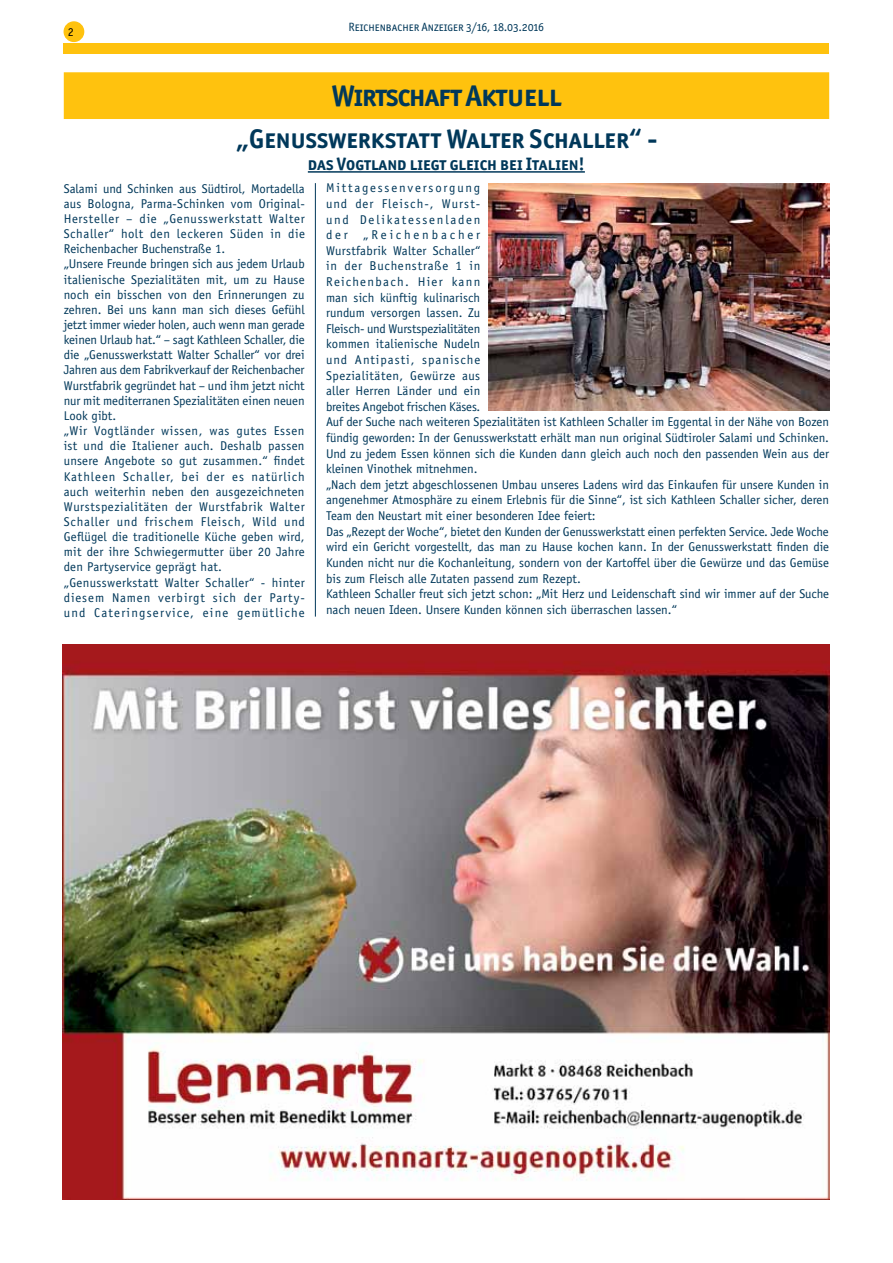
<style>
.page{position:relative;width:893px;height:1263px;background:#fff}
.page>*{position:absolute;margin:0;border:0;box-sizing:border-box;transform-origin:0 0}
.t1{font:30px "Officina San ITC Bold SC";letter-spacing:-.03em;color:#00385a}
.t2{font:27px "Officina San ITC Bold SC";color:#00385a}
.t3{font:18px "Officina San ITC Bold SC";color:#00385a}
.t4{font:12.75px/15.1px "Officina Sans";color:#00385a}
.t5{font:12px "Officina San ITC Book SC";color:#00385a}
.t6{font:12px "Officina Sans";color:#000}
</style>
<div class="page">
<div style="left:64px;top:22px;width:20px;height:19px;background:#ffc20e;border-radius:50%"></div>
<div style="left:64px;top:21px;width:20px;height:21px;border:2px solid #ffc20e;border-radius:50%"></div>
<div style="left:64px;top:44px;width:765px;height:10px;background:#ffc20e"></div>
<div style="left:64px;top:72px;width:765px;height:47px;background:#ffc20e;border:2px solid #ffc20e"></div>
<hr style="left:308px;top:171px;width:277px;height:2px;background:#00385a">
<hr style="left:315px;top:183px;width:1px;height:434px;background:#00385a">
<img style="left:489px;top:183px;width:340px;height:227px">
<img style="left:63px;top:645px;width:767px;height:554px">
<p class="t6" style="left:68px;top:25px;width:7px">2</p>
<p class="t5" style="left:348px;top:20px;width:197px">Reichenbacher Anzeiger 3/16, 18.03.2016</p>
<h1 class="t1" style="left:331px;top:77px;width:232px">Wirtschaft Aktuell</h1>
<h2 class="t2" style="left:236px;top:122px;width:423px">„Genusswerkstatt Walter Schaller“ -</h2>
<h3 class="t3" style="left:308px;top:153px;width:279px">das Vogtland liegt gleich bei Italien!</h3>
<p class="t4" style="left:326px;top:180px;width:505px;line-height:15.6px">Mittagessenversorgung<br>und der Fleisch-, Wurst-<br>und Delikatessenladen<br>der „Reichenbacher<br>Wurstfabrik Walter Schaller“<br>in der Buchenstraße 1 in<br>Reichenbach. Hier kann<br>man sich künftig kulinarisch<br>rundum versorgen lassen. Zu<br>Fleisch- und Wurstspezialitäten<br>kommen italienische Nudeln<br>und Antipasti, spanische<br>Spezialitäten, Gewürze aus<br>aller Herren Länder und ein<br>breites Angebot frischen Käses.<br>Auf der Suche nach weiteren Spezialitäten ist Kathleen Schaller im Eggental in der Nähe von Bozen fündig geworden: In der Genusswerkstatt erhält man nun original Südtiroler Salami und Schinken.<br>Und zu jedem Essen können sich die Kunden dann gleich auch noch den passenden Wein aus der kleinen Vinothek mitnehmen.<br>„Nach dem jetzt abgeschlossenen Umbau unseres Ladens wird das Einkaufen für unsere Kunden in angenehmer Atmosphäre zu einem Erlebnis für die Sinne“, ist sich Kathleen Schaller sicher, deren Team den Neustart mit einer besonderen Idee feiert:<br>Das „Rezept der Woche“, bietet den Kunden der Genusswerkstatt einen perfekten Service. Jede Woche wird ein Gericht vorgestellt, das man zu Hause kochen kann. In der Genusswerkstatt finden die Kunden nicht nur die Kochanleitung, sondern von der Kartoffel über die Gewürze und das Gemüse bis zum Fleisch alle Zutaten passend zum Rezept.<br>Kathleen Schaller freut sich jetzt schon: „Mit Herz und Leidenschaft sind wir immer auf der Suche nach neuen Ideen. Unsere Kunden können sich überraschen lassen.“</p>
<p class="t4" style="left:64px;top:181px;width:243px">Salami und Schinken aus Südtirol, Mortadella aus Bologna, Parma-Schinken vom Original-Hersteller – die „Genusswerkstatt Walter Schaller“ holt den leckeren Süden in die Reichenbacher Buchenstraße 1.<br>„Unsere Freunde bringen sich aus jedem Urlaub italienische Spezialitäten mit, um zu Hause noch ein bisschen von den Erinnerungen zu zehren. Bei uns kann man sich dieses Gefühl jetzt immer wieder holen, auch wenn man gerade keinen Urlaub hat.“ – sagt Kathleen Schaller, die die „Genusswerkstatt Walter Schaller“ vor drei Jahren aus dem Fabrikverkauf der Reichenbacher Wurstfabrik gegründet hat – und ihm jetzt nicht nur mit mediterranen Spezialitäten einen neuen Look gibt.<br>„Wir Vogtländer wissen, was gutes Essen ist und die Italiener auch. Deshalb passen unsere Angebote so gut zusammen.“ findet Kathleen Schaller, bei der es natürlich auch weiterhin neben den ausgezeichneten Wurstspezialitäten der Wurstfabrik Walter Schaller und frischem Fleisch, Wild und Geflügel die traditionelle Küche geben wird, mit der ihre Schwiegermutter über 20 Jahre den Partyservice geprägt hat. „Genusswerkstatt Walter Schaller“ - hinter diesem Namen verbirgt sich der Party&shy;und Cateringservice, eine gemütliche</p>
</div>
